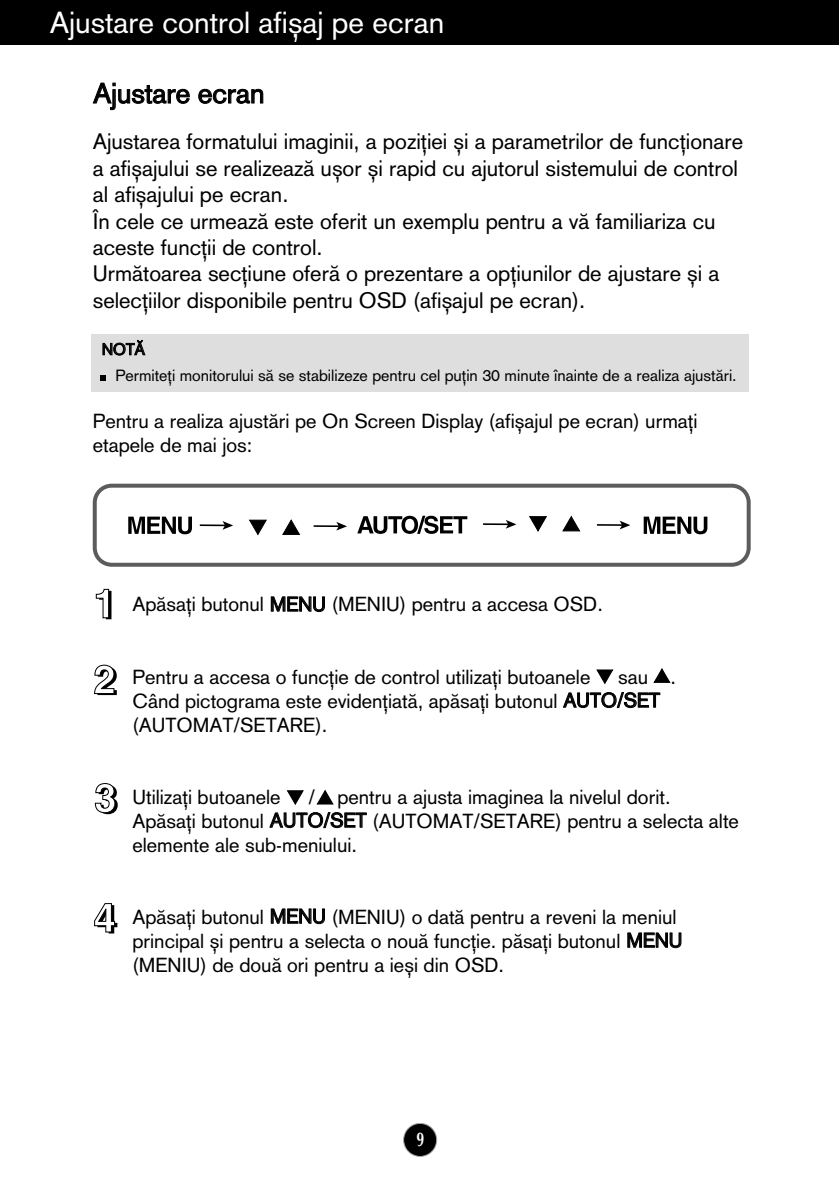
<style>
.page{position:relative;width:839px;height:1189px;background:#fff}
.page>*{position:absolute;margin:0;border:0;box-sizing:border-box;transform-origin:0 0}
.t1{font:30px "Akzid Gro Rom East";color:#fff}
.t2{font:28px "Akzid Gro Rom East";letter-spacing:-.005em;color:#000}
.t3{font:22px/26.4px "Akzid Gro Rom East";color:#000}
.t4{font:20px/24px "Akzid Gro Rom East";color:#000}
.t5{font:700 20px "Optima";color:#fff;scale:.7 1}
.t6{font:16px/26px "Akzid Gro Rom East";color:#000}
</style>
<div class="page">
<div style="left:403px;top:1123px;width:33px;height:33px;background:#000;border-radius:50%"></div>
<div style="left:403px;top:1123px;width:34px;height:34px;border:2px solid #a5a5a5;border-radius:50%"></div>
<div style="left:0;top:0;width:839px;height:45px;background:#000"></div>
<div style="left:91px;top:334px;width:657px;height:58px;background:#dedede"></div>
<svg style="left:100px;top:375px;width:6px;height:6px"></svg>
<svg style="left:95px;top:588px;width:16px;height:31px"></svg>
<svg style="left:94px;top:664px;width:23px;height:31px"></svg>
<svg style="left:94px;top:903px;width:23px;height:30px"></svg>
<svg style="left:93px;top:484px;width:657px;height:83px"></svg>
<svg style="left:94px;top:783px;width:24px;height:31px"></svg>
<svg style="left:597px;top:670px;width:16px;height:14px"></svg>
<svg style="left:654px;top:668px;width:16px;height:14px"></svg>
<svg style="left:317px;top:790px;width:16px;height:14px"></svg>
<svg style="left:287px;top:790px;width:16px;height:14px"></svg>
<h1 class="t1" style="left:50px;top:12px;width:396px">Ajustare control afi∫aj pe ecran</h1>
<h2 class="t2" style="left:93px;top:83px;width:173px">Ajustare ecran</h2>
<p class="t3" style="left:93px;top:131px;width:652px">Ajustarea formatului imaginii, a pozi˛iei ∫i a parametrilor de func˛ionare a afi∫ajului se realizeaz„ u∫or ∫i rapid cu ajutorul sistemului de control al afi∫ajului pe ecran.<br>Œn cele ce urmeaz„ este oferit un exemplu pentru a v„ familiariza cu aceste func˛ii de control.<br>Urm„toarea sec˛iune ofer„ o prezentare a op˛iunilor de ajustare ∫i a selec˛iilor disponibile pentru OSD (afi∫ajul pe ecran).</p>
<p class="t6" style="left:115px;top:338px;width:623px;text-indent:-14px">NOT√<br>Permite˛i monitorului s„ se stabilizeze pentru cel pu˛in 30 minute Ónainte de a realiza ajust„ri.</p>
<p class="t4" style="left:93px;top:411px;width:606px">Pentru a realiza ajust„ri pe On Screen Display (afi∫ajul pe ecran) urma˛i etapele de mai jos:</p>
<p class="t4" style="left:132px;top:594px;width:472px">Ap„sa˛i butonul MENU (MENIU) pentru a accesa OSD.</p>
<p class="t4" style="left:132px;top:666px;width:459px">Pentru a accesa o func˛ie de control utiliza˛i butoanele</p>
<p class="t4" style="left:132px;top:666px;width:545px;text-indent:486px">sau .<br>C‚nd pictograma este eviden˛iat„, ap„sa˛i butonul AUTO/SET (AUTOMAT/SETARE).</p>
<p class="t4" style="left:132px;top:786px;width:608px;text-indent:176px">/ pentru a ajusta imaginea la nivelul dorit.<br>Ap„sa˛i butonul AUTO/SET (AUTOMAT/SETARE) pentru a selecta alte elemente ale sub-meniului.</p>
<p class="t4" style="left:132px;top:786px;width:150px">Utiliza˛i butoanele</p>
<p class="t4" style="left:132px;top:906px;width:551px">Ap„sa˛i butonul MENU (MENIU) o dat„ pentru a reveni la meniul principal ∫i pentru a selecta o nou„ func˛ie. p„sa˛i butonul MENU (MENIU) de dou„ ori pentru a ie∫i din OSD.</p>
<p class="t5" style="left:416px;top:1131px;width:13px">9</p>
</div>
